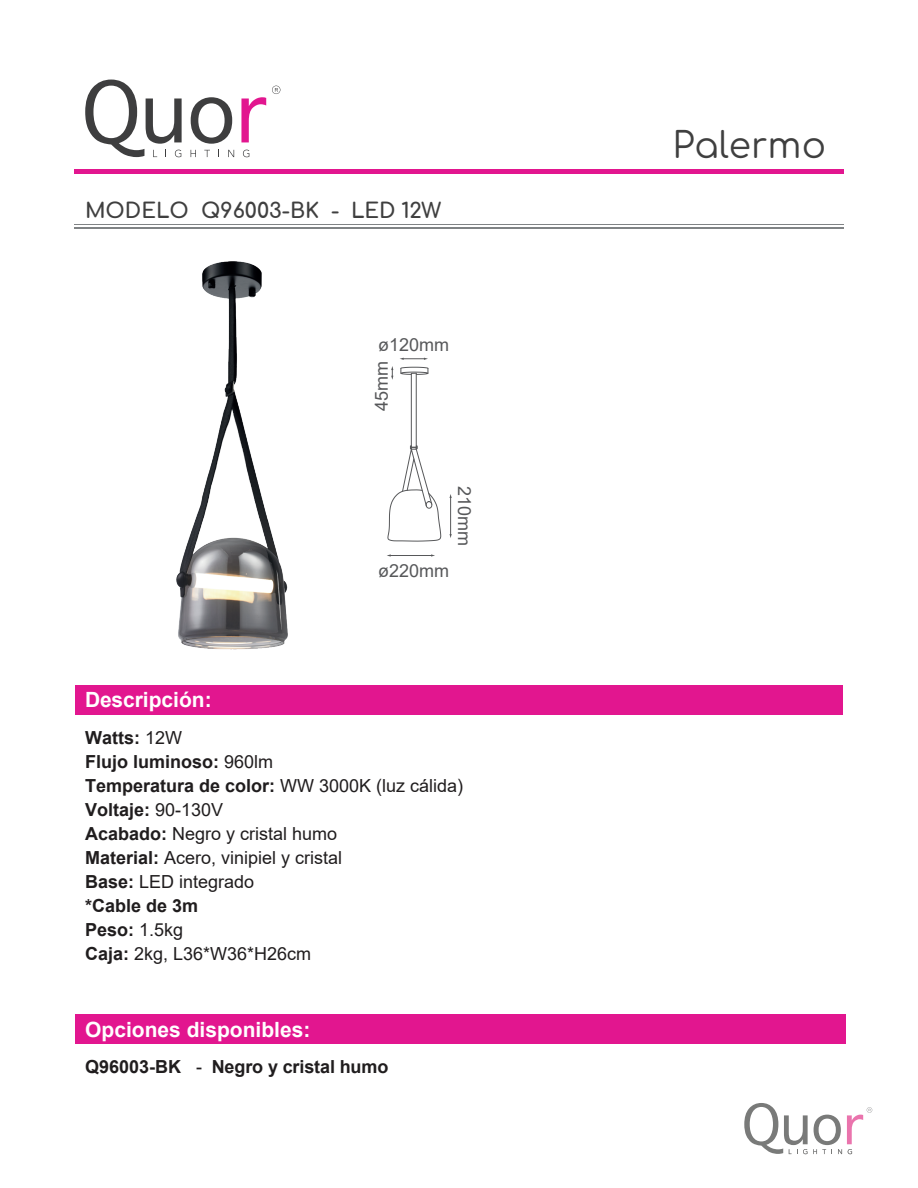
<style>
.page{position:relative;width:918px;height:1188px;background:#fff}
.page>*{position:absolute;margin:0;border:0;box-sizing:border-box;transform-origin:0 0}
.t1{font:36px "Comfortaa";color:#3f3f3f}
.t2{font:700 21px "Arial";color:#fff}
.t3{font:700 21px "Comfortaa";color:#3f3f3f}
.t4{font:18px/24px "Arial";color:#201d1e}
.t5{font:700 18px "Arial";letter-spacing:-.005em;color:#201d1e}
.t6{font:18px "Arial";color:#57585a}
.s1{font-weight:700}
.s2{font-weight:400}
</style>
<div class="page">
<hr style="left:74px;top:169px;width:770px;height:4px;background:#e2168f">
<hr style="left:74px;top:227px;width:770px;height:1px;background:#808385">
<hr style="left:74px;top:224px;width:770px;height:1px;background:#808385">
<div style="left:75px;top:685px;width:768px;height:29px;background:#e2168f"></div>
<svg style="left:241px;top:97px;width:25px;height:45px"></svg>
<svg style="left:191px;top:97px;width:41px;height:47px"></svg>
<svg style="left:85px;top:80px;width:97px;height:77px"></svg>
<svg style="left:191px;top:150px;width:5px;height:7px"></svg>
<svg style="left:204px;top:150px;width:6px;height:7px"></svg>
<svg style="left:228px;top:150px;width:6px;height:7px"></svg>
<svg style="left:243px;top:150px;width:6px;height:7px"></svg>
<svg style="left:272px;top:86px;width:8px;height:8px"></svg>
<div style="left:75px;top:1015px;width:771px;height:29px;background:#e2168f"></div>
<svg style="left:744px;top:1103px;width:128px;height:51px"></svg>
<hr style="left:390px;top:555px;width:42px;height:1px;background:#57585a">
<hr style="left:450px;top:497px;width:1px;height:38px;background:#57585a">
<svg style="left:400px;top:358px;width:28px;height:2px"></svg>
<hr style="left:416px;top:373px;width:1px;height:74px;background:#57585a">
<hr style="left:411px;top:373px;width:1px;height:74px;background:#57585a">
<svg style="left:400px;top:366px;width:29px;height:9px"></svg>
<svg style="left:387px;top:446px;width:54px;height:96px"></svg>
<img style="left:176px;top:261px;width:112px;height:389px">
<svg style="left:391px;top:366px;width:2px;height:14px"></svg>
<p class="t3" style="left:85px;top:191px;width:358px">MODELO Q96003-BK - LED 12W</p>
<p class="t6" style="left:378px;top:332px;width:73px">ø120mm</p>
<p class="t6" style="left:369px;top:411px;width:52px;rotate:-90deg">45mm</p>
<p class="t6" style="left:378px;top:559px;width:73px">ø220mm</p>
<p class="t6" style="left:477px;top:486px;width:62px;rotate:90deg">210mm</p>
<p class="t2" style="left:85px;top:685px;width:128px">Descripción:</p>
<p class="t4" style="left:85px;top:726px;width:380px"><span class="s1">Watts:</span> 12W<br><span class="s1">Flujo luminoso:</span> 960lm<br><span class="s1">Temperatura de color:</span> WW 3000K (luz cálida)<br><span class="s1">Voltaje:</span> 90-130V<br><span class="s1">Acabado:</span> Negro y cristal humo<br><span class="s1">Material:</span> Acero, vinipiel y cristal<br><span class="s1">Base:</span> LED integrado<br><span class="s1">*Cable de 3m<br>Peso:</span> 1.5kg<br><span class="s1">Caja:</span> 2kg, L36*W36*H26cm</p>
<p class="t2" style="left:85px;top:1015px;width:227px">Opciones disponibles:</p>
<p class="t5" style="left:85px;top:1054px;width:305px">Q96003-BK <span class="s2">-</span> Negro y cristal humo</p>
<h1 class="t1" style="left:672px;top:113px;width:155px">Palermo</h1>
</div>
